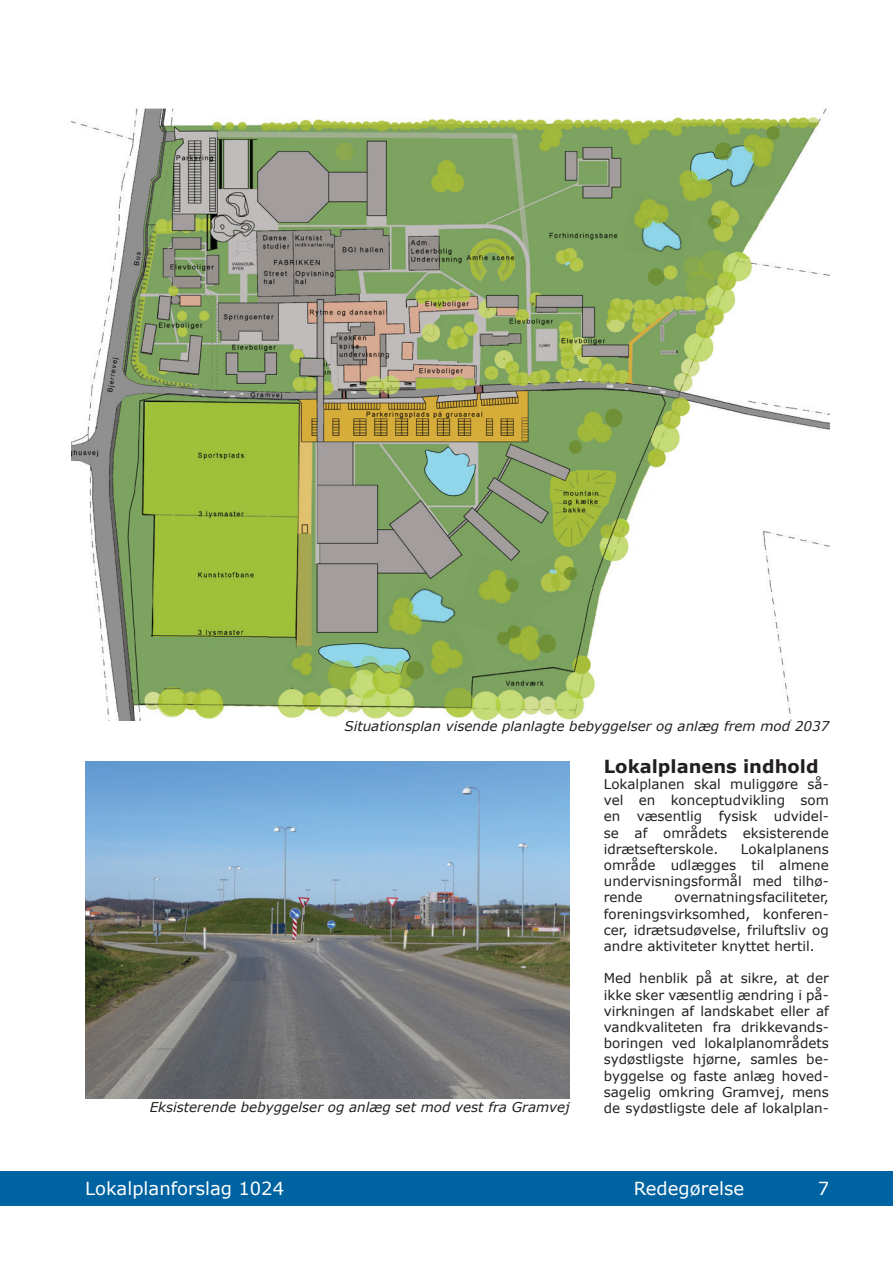
<style>
.page{position:relative;width:893px;height:1263px;background:#fff}
.page>*{position:absolute;margin:0;border:0;box-sizing:border-box;transform-origin:0 0}
.t1{font:18px "Verdana";color:#fff}
.t2{font:700 18px "Verdana";color:#231f20}
.t3{font:13.5px/16.2px "Verdana";color:#231f20;text-align:justify}
.t4{font:italic 13.5px "Verdana";color:#231f20}
</style>
<div class="page">
<div style="left:0;top:1171px;width:893px;height:34px;background:#0063a1"></div>
<img style="left:85px;top:761px;width:485px;height:337px">
<img style="left:71px;top:108px;width:758px;height:612px">
<img style="left:693px;top:187px;width:58px;height:60px">
<img style="left:621px;top:192px;width:73px;height:71px">
<img style="left:456px;top:553px;width:90px;height:88px">
<img style="left:284px;top:645px;width:40px;height:39px">
<img style="left:727px;top:133px;width:49px;height:55px">
<img style="left:525px;top:548px;width:61px;height:59px">
<img style="left:380px;top:575px;width:86px;height:83px">
<img style="left:420px;top:630px;width:55px;height:55px">
<img style="left:498px;top:613px;width:53px;height:54px">
<div style="left:507px;top:625px;width:14px;height:14px;background:#6e8f36;border-radius:50%"></div>
<div style="left:506px;top:578px;width:13px;height:14px;background:#6e9036;border-radius:50%"></div>
<div style="left:406px;top:661px;width:18px;height:18px;background:#6f9037;border-radius:50%"></div>
<div style="left:538px;top:634px;width:18px;height:19px;background:#6f9037;border-radius:50%"></div>
<div style="left:497px;top:631px;width:13px;height:14px;background:#6e8f36;border-radius:50%"></div>
<div style="left:564px;top:567px;width:13px;height:13px;background:#759435;border-radius:50%"></div>
<div style="left:605px;top:409px;width:18px;height:18px;background:#6f9037;border-radius:50%"></div>
<div style="left:569px;top:440px;width:13px;height:14px;background:#6f9037;border-radius:50%"></div>
<svg style="left:708px;top:215px;width:13px;height:14px"></svg>
<div style="left:766px;top:126px;width:14px;height:14px;background:#6e9036;border-radius:50%"></div>
<div style="left:648px;top:268px;width:16px;height:17px;background:#6f9037;border-radius:50%"></div>
<svg style="left:715px;top:143px;width:17px;height:17px"></svg>
<p class="t4" style="left:344px;top:717px;width:486px">Situationsplan visende planlagte bebyggelser og anlæg frem mod 2037</p>
<p class="t4" style="left:150px;top:1098px;width:422px">Eksisterende bebyggelser og anlæg set mod vest fra Gramvej</p>
<h1 class="t2" style="left:604px;top:753px;width:216px">Lokalplanens indhold</h1>
<p class="t3" style="left:604px;top:776px;width:227px">Lokalplanen skal muliggøre så&shy;vel en konceptudvikling som en væsentlig fysisk udvidel&shy;se af områdets eksisterende idrætsefterskole.</p>
<p class="t3" style="left:604px;top:841px;width:227px;text-indent:137px">Lokalplanens område udlægges til almene undervisningsformål med tilhø&shy;rende</p>
<p class="t3" style="left:604px;top:889px;width:227px;text-indent:71px">overnatningsfaciliteter, foreningsvirksomhed, konferen&shy;cer, idrætsudøvelse, friluftsliv og andre aktiviteter knyttet hertil.</p>
<p class="t3" style="left:604px;top:970px;width:227px">Med henblik på at sikre, at der ikke sker væsentlig ændring i på&shy;virkningen af landskabet eller af vandkvaliteten fra drikkevands&shy;boringen ved lokalplanområdets sydøstligste hjørne, samles be&shy;byggelse og faste anlæg hoved&shy;sagelig omkring Gramvej, mens de sydøstligste dele af lokalplan-</p>
<h1 class="t1" style="left:85px;top:1176px;width:201px">Lokalplanforslag 1024</h1>
<h1 class="t1" style="left:634px;top:1176px;width:112px">Redegørelse</h1>
<h1 class="t1" style="left:818px;top:1176px;width:13px">7</h1>
</div>
